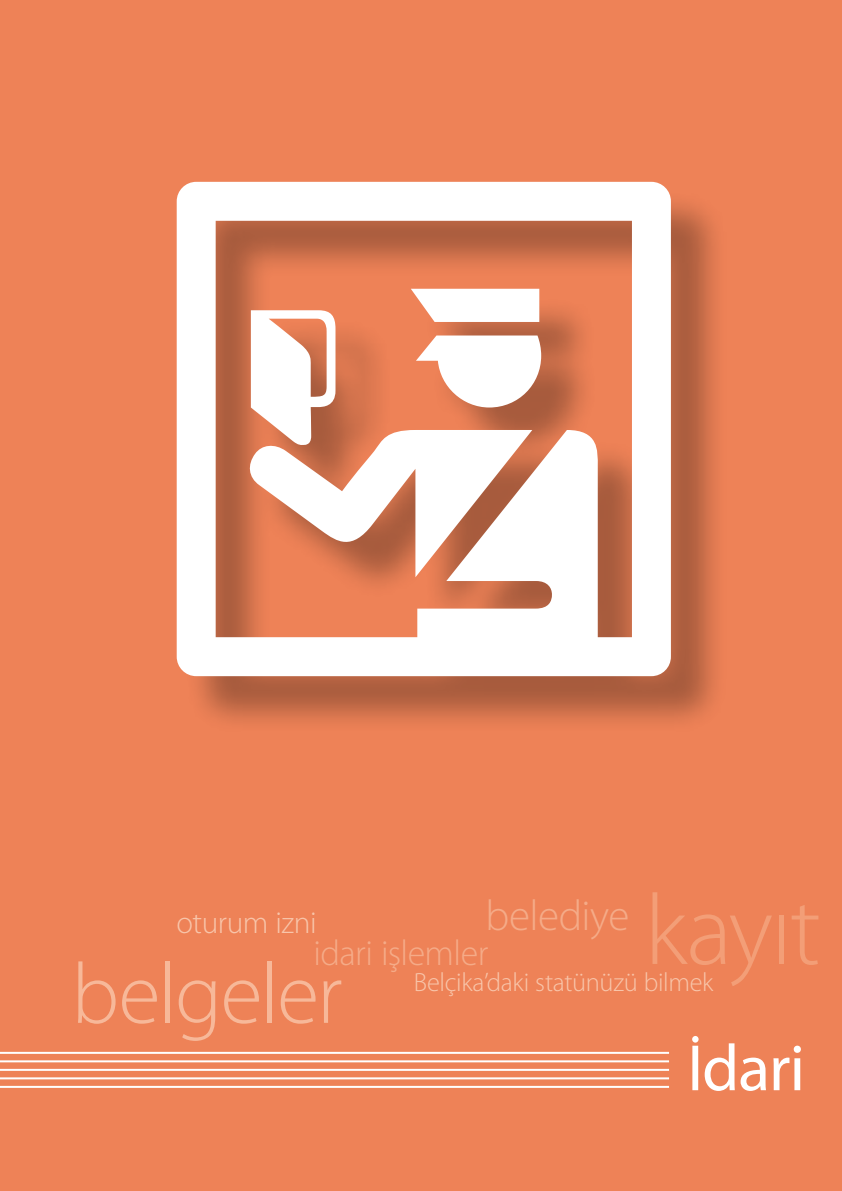
<style>
.page{position:relative;width:842px;height:1191px;background:#ee8257}
.page>*{position:absolute;margin:0;border:0;box-sizing:border-box;transform-origin:0 0}
.t1{font:300 100.8px "Myriad Pro";letter-spacing:-.02em;color:#f39e77}
.t2{font:300 86.4px "Myriad Pro";letter-spacing:-.02em;color:#f7b899}
.t3{font:300 72px "Myriad Pro";letter-spacing:-.01em;color:#fff}
.t4{font:66px "Myriad Pro";letter-spacing:-.015em;color:#fff}
.t5{font:300 43.2px "Myriad Pro";letter-spacing:-.01em;color:#f5ab88}
.t6{font:300 36px "Myriad Pro";letter-spacing:-.015em;color:#f5ab88}
.t7{font:300 31.2px "Myriad Pro";letter-spacing:-.015em;color:#f8c5aa}
.t8{font:300 26.4px "Myriad Pro";letter-spacing:-.01em;color:#f8c5aa}
</style>
<div class="page">
<hr style="left:0;top:1051px;width:669px;height:2px;background:#fff">
<hr style="left:0;top:1060px;width:669px;height:2px;background:#fff">
<hr style="left:0;top:1068px;width:669px;height:2px;background:#fff">
<hr style="left:0;top:1077px;width:669px;height:2px;background:#fff">
<hr style="left:0;top:1085px;width:669px;height:2px;background:#fff">
<div style="left:184px;top:189px;width:544px;height:544px;background:#000;opacity:.3"></div>
<svg style="left:177px;top:182px;width:494px;height:494px;fill:#fff"></svg>
<h1 class="t1" style="left:644px;top:875px;width:178px">kayıt</h1>
<h3 class="t5" style="left:485px;top:892px;width:146px">belediye</h3>
<p class="t7" style="left:177px;top:905px;width:142px">oturum izni</p>
<h3 class="t6" style="left:313px;top:933px;width:176px">idari işlemler</h3>
<h2 class="t2" style="left:71px;top:946px;width:273px">belgeler</h2>
<p class="t8" style="left:414px;top:967px;width:301px">Belçika’daki statünüzü bilmek</p>
<h3 class="t4" style="left:687px;top:1027px;width:119px">İdari</h3>
<h3 class="t3" style="left:646px;top:1022px;width:160px">Santé</h3>
</div>
